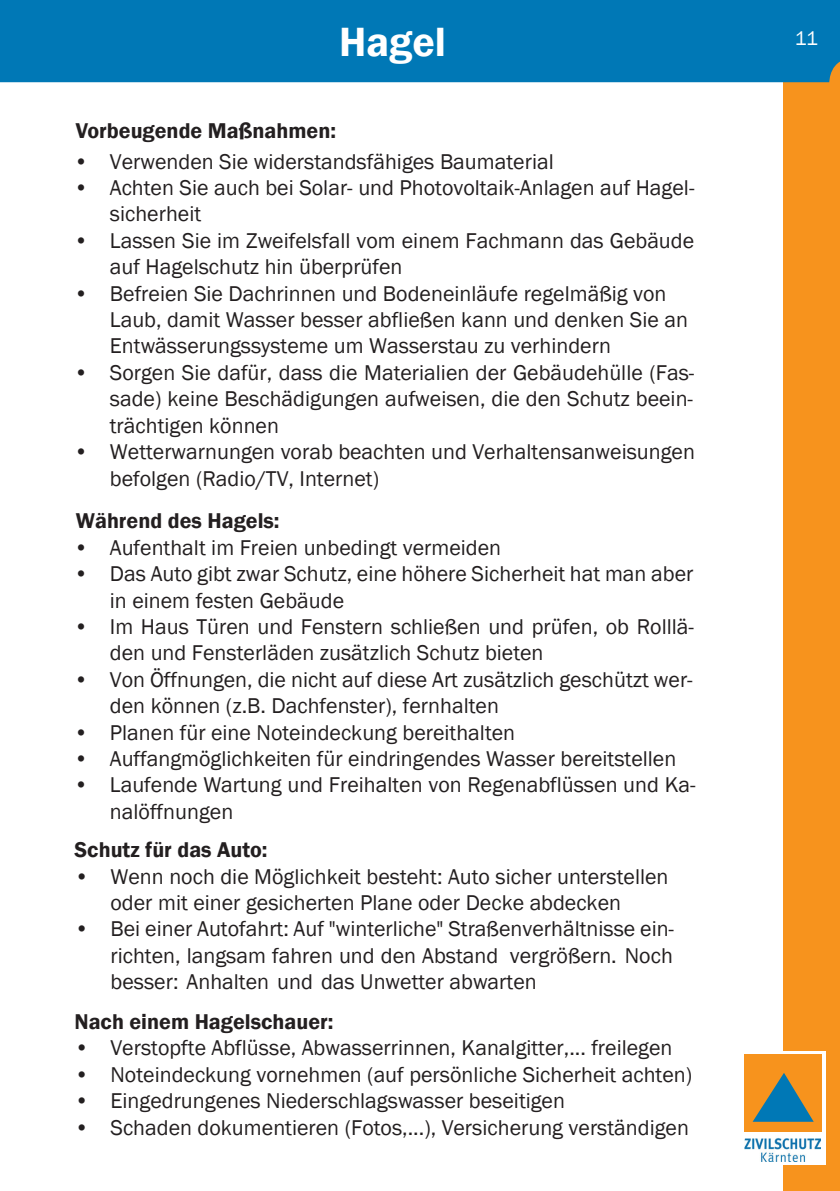
<style>
.page{position:relative;width:840px;height:1191px;background:#fff}
.page>*{position:absolute;margin:0;border:0;box-sizing:border-box;transform-origin:0 0}
.t1{font:42px "Franklin Gothic Demi";color:#fff}
.t2{font:22px/26.4px "Franklin Gothic";color:#231f20}
.t3{font:22px "Franklin Gothic Demi";color:#231f20}
.t4{font:20px "Franklin Gothic";color:#fff}
</style>
<div class="page">
<div style="left:782px;top:0;width:57px;height:1191px;background:#f7931d"></div>
<div style="left:0;top:0;width:839px;height:82px;background:#0078b6"></div>
<div style="left:740px;top:1051px;width:85px;height:113px;background:#fff"></div>
<div style="left:744px;top:1054px;width:77px;height:78px;background:#f7931d"></div>
<svg style="left:753px;top:1073px;width:60px;height:48px"></svg>
<img style="left:744px;top:1137px;width:75px;height:24px">
<h1 class="t1" style="left:339px;top:16px;width:108px">Hagel</h1>
<p class="t4" style="left:794px;top:26px;width:25px">11</p>
<p class="t3" style="left:76px;top:117px;width:262px">Vorbeugende Maßnahmen:</p>
<p class="t2" style="left:74px;top:148px;width:481px">• Verwenden Sie widerstandsfähiges Baumaterial</p>
<p class="t2" style="left:110px;top:175px;width:585px;text-indent:-36px">• Achten Sie auch bei Solar- und Photovoltaik-Anlagen auf Hagel&shy;sicherheit</p>
<p class="t2" style="left:110px;top:228px;width:585px;text-indent:-36px">• Lassen Sie im Zweifelsfall vom einem Fachmann das Gebäude auf Hagelschutz hin überprüfen</p>
<p class="t2" style="left:110px;top:280px;width:579px;text-indent:-36px">• Befreien Sie Dachrinnen und Bodeneinläufe regelmäßig von<br>Laub, damit Wasser besser abfließen kann und denken Sie an<br>Entwässerungssysteme um Wasserstau zu verhindern</p>
<p class="t2" style="left:110px;top:360px;width:585px;text-align:justify;text-indent:-36px">• Sorgen Sie dafür, dass die Materialien der Gebäudehülle (Fas&shy;sade) keine Beschädigungen aufweisen, die den Schutz beein&shy;trächtigen können</p>
<p class="t2" style="left:110px;top:439px;width:586px;text-indent:-36px">• Wetterwarnungen vorab beachten und Verhaltensanweisungen befolgen (Radio/TV, Internet)</p>
<p class="t3" style="left:76px;top:507px;width:205px">Während des Hagels:</p>
<p class="t2" style="left:74px;top:534px;width:428px">• Aufenthalt im Freien unbedingt vermeiden</p>
<p class="t2" style="left:110px;top:561px;width:584px;text-indent:-36px">• Das Auto gibt zwar Schutz, eine höhere Sicherheit hat man aber in einem festen Gebäude</p>
<p class="t2" style="left:110px;top:614px;width:585px;text-indent:-36px">• Im Haus Türen und Fenstern schließen und prüfen, ob Rolllä&shy;den und Fensterläden zusätzlich Schutz bieten</p>
<p class="t2" style="left:110px;top:666px;width:584px;text-indent:-36px">• Von Öffnungen, die nicht auf diese Art zusätzlich geschützt wer&shy;den können (z.B. Dachfenster), fernhalten</p>
<p class="t2" style="left:74px;top:719px;width:442px">• Planen für eine Noteindeckung bereithalten</p>
<p class="t2" style="left:74px;top:746px;width:603px">• Auffangmöglichkeiten für eindringendes Wasser bereitstellen</p>
<p class="t2" style="left:110px;top:772px;width:587px;text-indent:-36px">• Laufende Wartung und Freihalten von Regenabflüssen und Ka&shy;nalöffnungen</p>
<p class="t3" style="left:74px;top:836px;width:194px">Schutz für das Auto:</p>
<p class="t2" style="left:74px;top:863px;width:595px;text-align:center">• Wenn noch die Möglichkeit besteht: Auto sicher unterstellen oder mit einer gesicherten Plane oder Decke abdecken</p>
<p class="t2" style="left:110px;top:916px;width:565px;text-align:justify;text-indent:-36px">• Bei einer Autofahrt: Auf "winterliche" Straßenverhältnisse ein&shy;richten, langsam fahren und den Abstand vergrößern. Noch besser: Anhalten und das Unwetter abwarten</p>
<p class="t3" style="left:74px;top:1008px;width:260px">Nach einem Hagelschauer:</p>
<p class="t2" style="left:74px;top:1035px;width:599px">• Verstopfte Abflüsse, Abwasserrinnen, Kanalgitter,... freilegen</p>
<p class="t2" style="left:74px;top:1061px;width:619px">• Noteindeckung vornehmen (auf persönliche Sicherheit achten)</p>
<p class="t2" style="left:74px;top:1088px;width:492px">• Eingedrungenes Niederschlagswasser beseitigen</p>
<p class="t2" style="left:74px;top:1114px;width:615px">• Schaden dokumentieren (Fotos,...), Versicherung verständigen</p>
</div>
